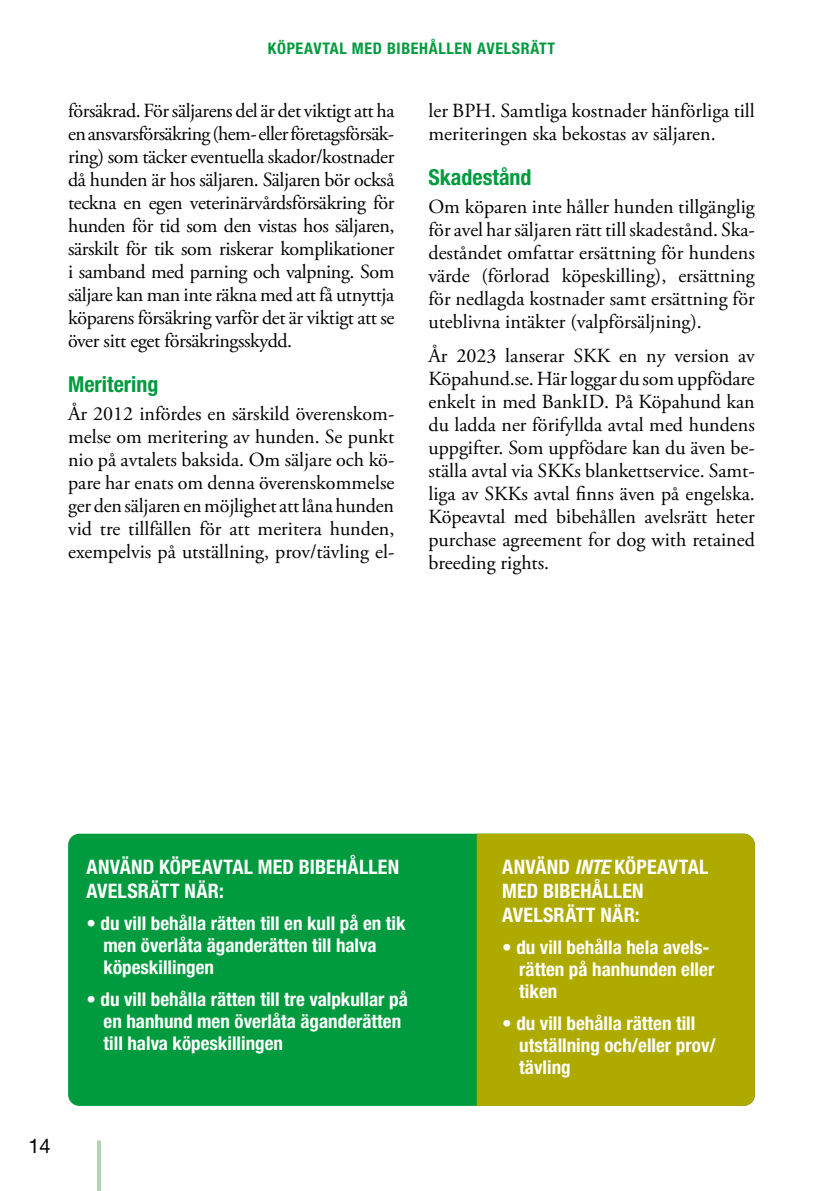
<style>
.page{position:relative;width:840px;height:1191px;background:#fff}
.page>*{position:absolute;margin:0;border:0;box-sizing:border-box;transform-origin:0 0}
.t1{font:700 condensed 22px "Helvetica Neue LT Std";color:#009b3e}
.t2{font:20px/23px "Adobe Garamond Pro";color:#000;text-align:justify}
.t3{font:700 condensed 20px/24px "Helvetica Neue LT Std";letter-spacing:.01em;color:#fff}
.t4{font:20px "Helvetica Neue LT Std";color:#000}
.t5{font:700 condensed 19px/22px "Helvetica Neue LT Std";color:#fff}
.t6{font:700 condensed 16px "Helvetica Neue LT Std";letter-spacing:.04em;color:#009b3e}
.s1{font-style:italic}
</style>
<div class="page">
<hr style="left:97px;top:1140px;width:4px;height:51px;background:#aed6af">
<div style="left:68px;top:833px;width:686px;height:273px;background:#009b3e;border-radius:11px"></div>
<div style="left:476px;top:833px;width:278px;height:273px;background:#afaa00"></div>
<p class="t6" style="left:268px;top:39px;width:288px">KÖPEAVTAL MED BIBEHÅLLEN AVELSRÄTT</p>
<p class="t2" style="left:68px;top:99px;width:328px">försäkrad. För säljarens del är det viktigt att ha en ansvarsförsäkring (hem- eller företagsförsäk&shy;ring) som täcker eventuella skador/kostnader då hunden är hos säljaren. Säljaren bör också teckna en egen veterinärvårdsförsäkring för hunden för tid som den vistas hos säljaren, särskilt för tik som riskerar komplikationer i samband med parning och valpning. Som säljare kan man inte räkna med att få utnyttja köparens försäkring varför det är viktigt att se över sitt eget försäkringsskydd.</p>
<p class="t1" style="left:68px;top:371px;width:92px">Meritering</p>
<p class="t2" style="left:68px;top:402px;width:328px">År 2012 infördes en särskild överenskom&shy;melse om meritering av hunden. Se punkt nio på avtalets baksida. Om säljare och kö&shy;pare har enats om denna överenskommelse ger den säljaren en möjlighet att låna hunden vid tre tillfällen för att meritera hunden, exempelvis på utställning, prov/tävling el-</p>
<p class="t2" style="left:428px;top:99px;width:327px">ler BPH. Samtliga kostnader hänförliga till meriteringen ska bekostas av säljaren.</p>
<p class="t1" style="left:428px;top:164px;width:105px">Skadestånd</p>
<p class="t2" style="left:428px;top:195px;width:328px">Om köparen inte håller hunden tillgänglig för avel har säljaren rätt till skadestånd. Ska&shy;deståndet omfattar ersättning för hundens värde (förlorad köpeskilling), ersättning för nedlagda kostnader samt ersättning för uteblivna intäkter (valpförsäljning).</p>
<p class="t2" style="left:428px;top:345px;width:328px">År 2023 lanserar SKK en ny version av Köpahund.se. Här loggar du som uppfödare enkelt in med BankID. På Köpahund kan du ladda ner förifyllda avtal med hundens uppgifter. Som uppfödare kan du även be&shy;ställa avtal via SKKs blankettservice. Samt&shy;liga av SKKs avtal finns även på engelska.<br>Köpeavtal med bibehållen avelsrätt heter purchase agreement for dog with retained breeding rights.</p>
<p class="t4" style="left:28px;top:1134px;width:24px">14</p>
<p class="t3" style="left:86px;top:854px;width:314px">ANVÄND KÖPEAVTAL MED BIBEHÅLLEN<br>AVELSRÄTT NÄR:</p>
<p class="t5" style="left:103px;top:911px;width:303px;text-indent:-17px">• du vill behålla rätten till en kull på en tik men överlåta äganderätten till halva köpeskillingen</p>
<p class="t5" style="left:103px;top:988px;width:305px;text-indent:-17px">• du vill behålla rätten till tre valpkullar på en hanhund men överlåta äganderätten till halva köpeskillingen</p>
<p class="t3" style="left:502px;top:854px;width:208px">ANVÄND <span class="s1">INTE</span> KÖPEAVTAL<br>MED BIBEHÅLLEN<br>AVELSRÄTT NÄR:</p>
<p class="t5" style="left:519px;top:935px;width:196px;text-indent:-17px">• du vill behålla hela avels&shy;rätten på hanhunden eller tiken</p>
<p class="t5" style="left:519px;top:1012px;width:198px;text-indent:-17px">• du vill behålla rätten till utställning och/eller prov/ tävling</p>
</div>
